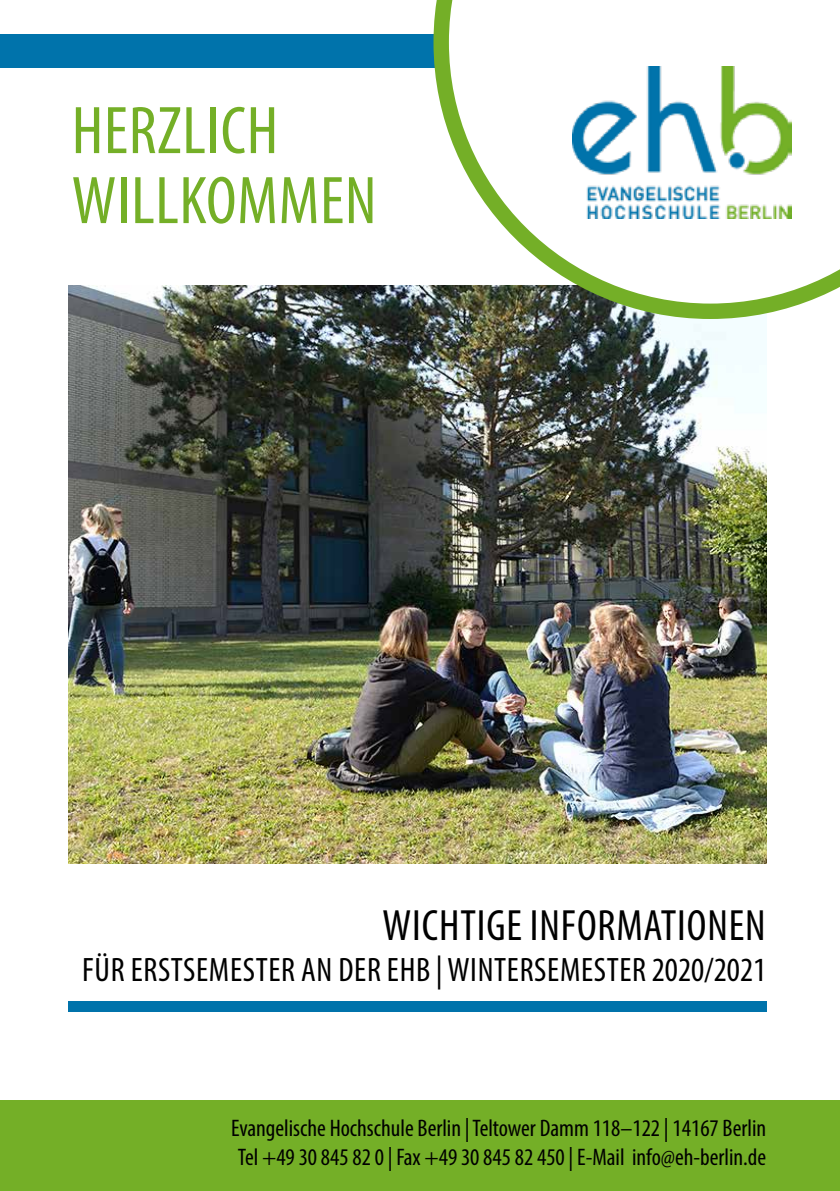
<style>
.page{position:relative;width:840px;height:1191px;background:#fff}
.page>*{position:absolute;margin:0;border:0;box-sizing:border-box;transform-origin:0 0}
.t1{font:condensed 68px/70px "Myriad Pro";letter-spacing:.01em;color:#74af27}
.t2{font:condensed 44px "Myriad Pro";letter-spacing:.02em;color:#000}
.t3{font:condensed 34px "Myriad Pro";letter-spacing:.02em;color:#000}
.t4{font:condensed 24px/28.8px "Myriad Pro";color:#000}
</style>
<div class="page">
<div style="left:0;top:1100px;width:839px;height:91px;background:#74af27"></div>
<div style="left:0;top:34px;width:839px;height:34px;background:#0073ab"></div>
<div style="left:68px;top:1001px;width:697px;height:10px;background:#0073ab"></div>
<img style="left:68px;top:285px;width:697px;height:579px">
<svg style="left:433px;top:0;width:406px;height:319px"></svg>
<img style="left:571px;top:66px;width:220px;height:152px">
<h1 class="t1" style="left:72px;top:95px;width:306px">HERZLICH<br>WILLKOMMEN</h1>
<h2 class="t2" style="left:382px;top:898px;width:384px">WICHTIGE INFORMATIONEN</h2>
<h3 class="t3" style="left:82px;top:948px;width:685px">FÜR ERSTSEMESTER AN DER EHB | WINTERSEMESTER 2020/2021</h3>
<p class="t4" style="left:231px;top:1113px;width:536px">Evangelische Hochschule Berlin | Teltower Damm 118–122 | 14167 Berlin<br>Tel +49 30 845 82 0 | Fax +49 30 845 82 450 | E-Mail info@eh-berlin.de</p>
</div>
